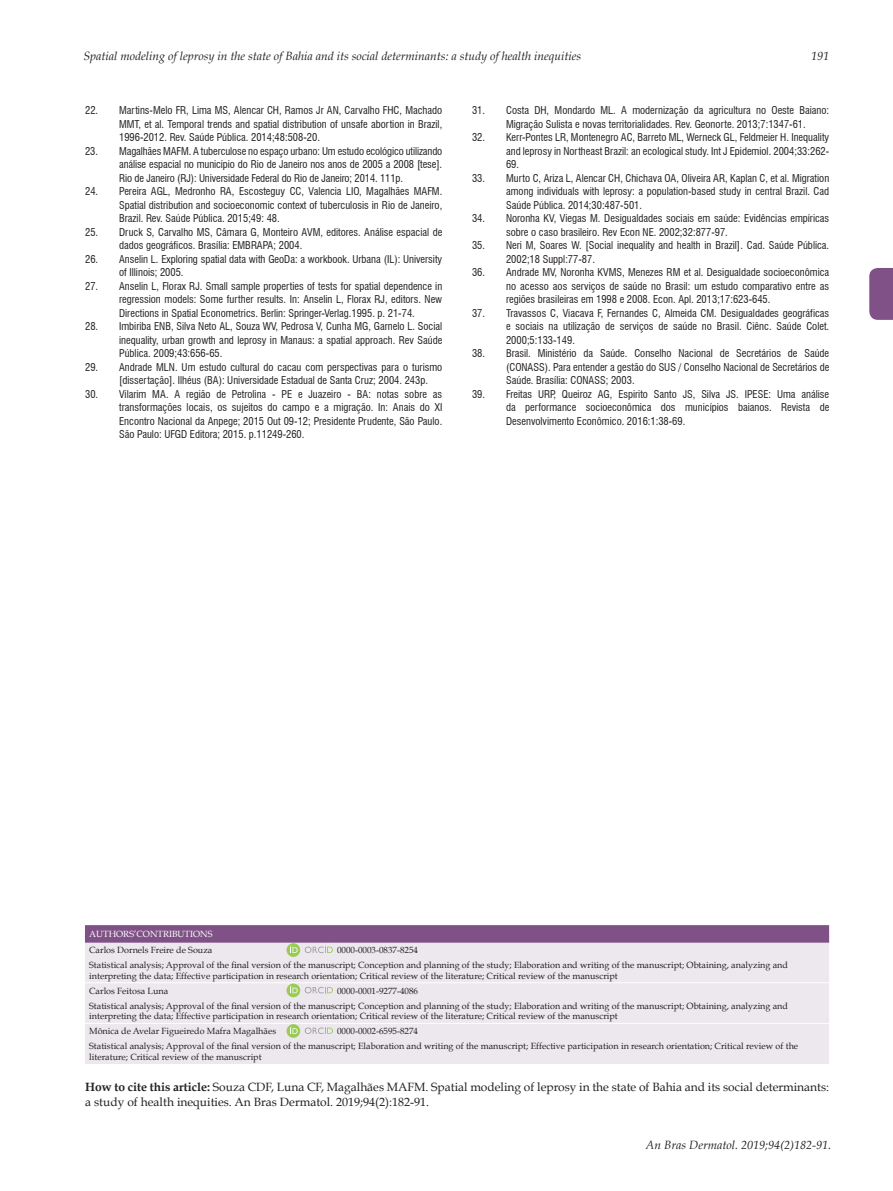
<style>
.page{position:relative;width:893px;height:1191px;background:#fff}
.page>*{position:absolute;margin:0;border:0;box-sizing:border-box;transform-origin:0 0}
.miolo{font:12px/15px "Book Antiqua";color:#231f20}
.t1{font:italic 12px "Book Antiqua";color:#231f20}
.t2{font:condensed 10.5px/13.5px "Swiss 721 BT";color:#231f20;text-align:justify}
.ABD-ING_-_2016{font:9px/10.5px "Book Antiqua";color:#231f20}
.ABD-ING_-_2016-2{font:9px "Book Antiqua";color:#fff}
.s1{font-weight:700}
</style>
<div class="page">
<svg style="left:869px;top:268px;width:24px;height:52px"></svg>
<div style="left:85px;top:953px;width:744px;height:111px;background:#ede8ee"></div>
<hr style="left:85px;top:982px;width:202px;height:1px;background:#fff">
<hr style="left:287px;top:982px;width:46px;height:1px;background:#fff">
<hr style="left:333px;top:982px;width:496px;height:1px;background:#fff">
<hr style="left:287px;top:1023px;width:46px;height:1px;background:#fff">
<hr style="left:333px;top:1023px;width:496px;height:1px;background:#fff">
<hr style="left:85px;top:1023px;width:202px;height:1px;background:#fff">
<div style="left:287px;top:943px;width:13px;height:14px;background:#99cc52;border-radius:50%"></div>
<svg style="left:85px;top:925px;width:744px;height:28px;background:#a789ab"></svg>
<svg style="left:287px;top:983px;width:13px;height:14px"></svg>
<svg style="left:305px;top:987px;width:28px;height:6px"></svg>
<svg style="left:290px;top:986px;width:8px;height:7px"></svg>
<div style="left:287px;top:1024px;width:13px;height:13px;background:#99cc52;border-radius:50%"></div>
<svg style="left:305px;top:1027px;width:28px;height:7px"></svg>
<svg style="left:290px;top:1026px;width:8px;height:8px"></svg>
<p class="t1" style="left:83px;top:48px;width:499px">Spatial modeling of leprosy in the state of Bahia and its social determinants: a study of health inequities</p>
<p class="t1" style="left:811px;top:48px;width:19px">191</p>
<p class="t2" style="left:119px;top:104px;width:325px;text-indent:-34px">22. Martins-Melo FR, Lima MS, Alencar CH, Ramos Jr AN, Carvalho FHC, Machado MMT, et al. Temporal trends and spatial distribution of unsafe abortion in Brazil, 1996-2012. Rev. Saúde Pública. 2014;48:508-20.</p>
<p class="t2" style="left:119px;top:144px;width:325px;text-indent:-34px">23. Magalhães MAFM. A tuberculose no espaço urbano: Um estudo ecológico utilizando análise espacial no município do Rio de Janeiro nos anos de 2005 a 2008 [tese].<br>Rio de Janeiro (RJ): Universidade Federal do Rio de Janeiro; 2014. 111p.</p>
<p class="t2" style="left:119px;top:185px;width:325px;text-indent:-34px">24. Pereira AGL, Medronho RA, Escosteguy CC, Valencia LIO, Magalhães MAFM.<br>Spatial distribution and socioeconomic context of tuberculosis in Rio de Janeiro, Brazil. Rev. Saúde Pública. 2015;49: 48.</p>
<p class="t2" style="left:119px;top:225px;width:325px;text-indent:-34px">25. Druck S, Carvalho MS, Câmara G, Monteiro AVM, editores. Análise espacial de dados geográficos. Brasília: EMBRAPA; 2004.</p>
<p class="t2" style="left:119px;top:252px;width:325px;text-indent:-34px">26. Anselin L. Exploring spatial data with GeoDa: a workbook. Urbana (IL): University of Illinois; 2005.</p>
<p class="t2" style="left:119px;top:279px;width:325px;text-indent:-34px">27. Anselin L, Florax RJ. Small sample properties of tests for spatial dependence in regression models: Some further results. In: Anselin L, Florax RJ, editors. New Directions in Spatial Econometrics. Berlin: Springer-Verlag.1995. p. 21-74.</p>
<p class="t2" style="left:119px;top:320px;width:325px;text-indent:-34px">28. Imbiriba ENB, Silva Neto AL, Souza WV, Pedrosa V, Cunha MG, Garnelo L. Social inequality, urban growth and leprosy in Manaus: a spatial approach. Rev Saúde Pública. 2009;43:656-65.</p>
<p class="t2" style="left:119px;top:360px;width:325px;text-indent:-34px">29. Andrade MLN. Um estudo cultural do cacau com perspectivas para o turismo [dissertação]. Ilhéus (BA): Universidade Estadual de Santa Cruz; 2004. 243p.</p>
<p class="t2" style="left:119px;top:387px;width:325px;text-indent:-34px">30. Vilarim MA. A região de Petrolina - PE e Juazeiro - BA: notas sobre as transformações locais, os sujeitos do campo e a migração. In: Anais do XI Encontro Nacional da Anpege; 2015 Out 09-12; Presidente Prudente, São Paulo.<br>São Paulo: UFGD Editora; 2015. p.11249-260.</p>
<p class="t2" style="left:506px;top:104px;width:325px;text-indent:-34px">31. Costa DH, Mondardo ML. A modernização da agricultura no Oeste Baiano:<br>Migração Sulista e novas territorialidades. Rev. Geonorte. 2013;7:1347-61.</p>
<p class="t2" style="left:506px;top:131px;width:325px;text-indent:-34px">32. Kerr-Pontes LR, Montenegro AC, Barreto ML, Werneck GL, Feldmeier H. Inequality and leprosy in Northeast Brazil: an ecological study. Int J Epidemiol. 2004;33:262- 69.</p>
<p class="t2" style="left:506px;top:171px;width:325px;text-indent:-34px">33. Murto C, Ariza L, Alencar CH, Chichava OA, Oliveira AR, Kaplan C, et al. Migration among individuals with leprosy: a population-based study in central Brazil. Cad Saúde Pública. 2014;30:487-501.</p>
<p class="t2" style="left:506px;top:212px;width:325px;text-indent:-34px">34. Noronha KV, Viegas M. Desigualdades sociais em saúde: Evidências empíricas sobre o caso brasileiro. Rev Econ NE. 2002;32:877-97.</p>
<p class="t2" style="left:506px;top:239px;width:325px;text-indent:-34px">35. Neri M, Soares W. [Social inequality and health in Brazil]. Cad. Saúde Pública.<br>2002;18 Suppl:77-87.</p>
<p class="t2" style="left:506px;top:266px;width:325px;text-indent:-34px">36. Andrade MV, Noronha KVMS, Menezes RM et al. Desigualdade socioeconômica no acesso aos serviços de saúde no Brasil: um estudo comparativo entre as regiões brasileiras em 1998 e 2008. Econ. Apl. 2013;17:623-645.</p>
<p class="t2" style="left:506px;top:306px;width:325px;text-indent:-34px">37. Travassos C, Viacava F, Fernandes C, Almeida CM. Desigualdades geográficas e sociais na utilização de serviços de saúde no Brasil. Ciênc. Saúde Colet.<br>2000;5:133-149.</p>
<p class="t2" style="left:506px;top:347px;width:325px;text-indent:-34px">38. Brasil. Ministério da Saúde. Conselho Nacional de Secretários de Saúde (CONASS). Para entender a gestão do SUS / Conselho Nacional de Secretários de Saúde. Brasília: CONASS; 2003.</p>
<p class="t2" style="left:506px;top:387px;width:325px;text-indent:-34px">39. Freitas URP, Queiroz AG, Espirito Santo JS, Silva JS. IPESE: Uma análise da performance socioeconômica dos municípios baianos. Revista de Desenvolvimento Econômico. 2016:1:38-69.</p>
<p class="ABD-ING_-_2016-2" style="left:89px;top:928px;width:125px">AUTHORS’CONTRIBUTIONS</p>
<p class="ABD-ING_-_2016" style="left:89px;top:944px;width:125px">Carlos Dornels Freire de Souza</p>
<p class="ABD-ING_-_2016" style="left:337px;top:944px;width:82px">0000-0003-0837-8254</p>
<p class="ABD-ING_-_2016" style="left:89px;top:959px;width:700px">Statistical analysis; Approval of the final version of the manuscript; Conception and planning of the study; Elaboration and writing of the manuscript; Obtaining, analyzing and</p>
<p class="ABD-ING_-_2016" style="left:89px;top:970px;width:530px">interpreting the data; Effective participation in research orientation; Critical review of the literature; Critical review of the manuscript</p>
<p class="ABD-ING_-_2016" style="left:89px;top:985px;width:81px">Carlos Feitosa Luna</p>
<p class="ABD-ING_-_2016" style="left:337px;top:985px;width:82px">0000-0001-9277-4086</p>
<p class="ABD-ING_-_2016" style="left:89px;top:1000px;width:700px">Statistical analysis; Approval of the final version of the manuscript; Conception and planning of the study; Elaboration and writing of the manuscript; Obtaining, analyzing and</p>
<p class="ABD-ING_-_2016" style="left:89px;top:1010px;width:530px">interpreting the data; Effective participation in research orientation; Critical review of the literature; Critical review of the manuscript</p>
<p class="ABD-ING_-_2016" style="left:89px;top:1025px;width:188px">Mônica de Avelar Figueiredo Mafra Magalhães</p>
<p class="ABD-ING_-_2016" style="left:337px;top:1025px;width:82px">0000-0002-6595-8274</p>
<p class="ABD-ING_-_2016" style="left:89px;top:1041px;width:710px">Statistical analysis; Approval of the final version of the manuscript; Elaboration and writing of the manuscript; Effective participation in research orientation; Critical review of the literature; Critical review of the manuscript</p>
<p class="miolo" style="left:85px;top:1079px;width:746px"><span class="s1">How to cite this article:</span> Souza CDF, Luna CF, Magalhães MAFM. Spatial modeling of leprosy in the state of Bahia and its social determinants: a study of health inequities. An Bras Dermatol. 2019;94(2):182-91.</p>
<p class="t1" style="left:646px;top:1137px;width:187px">An Bras Dermatol. 2019;94(2)182-91.</p>
</div>
